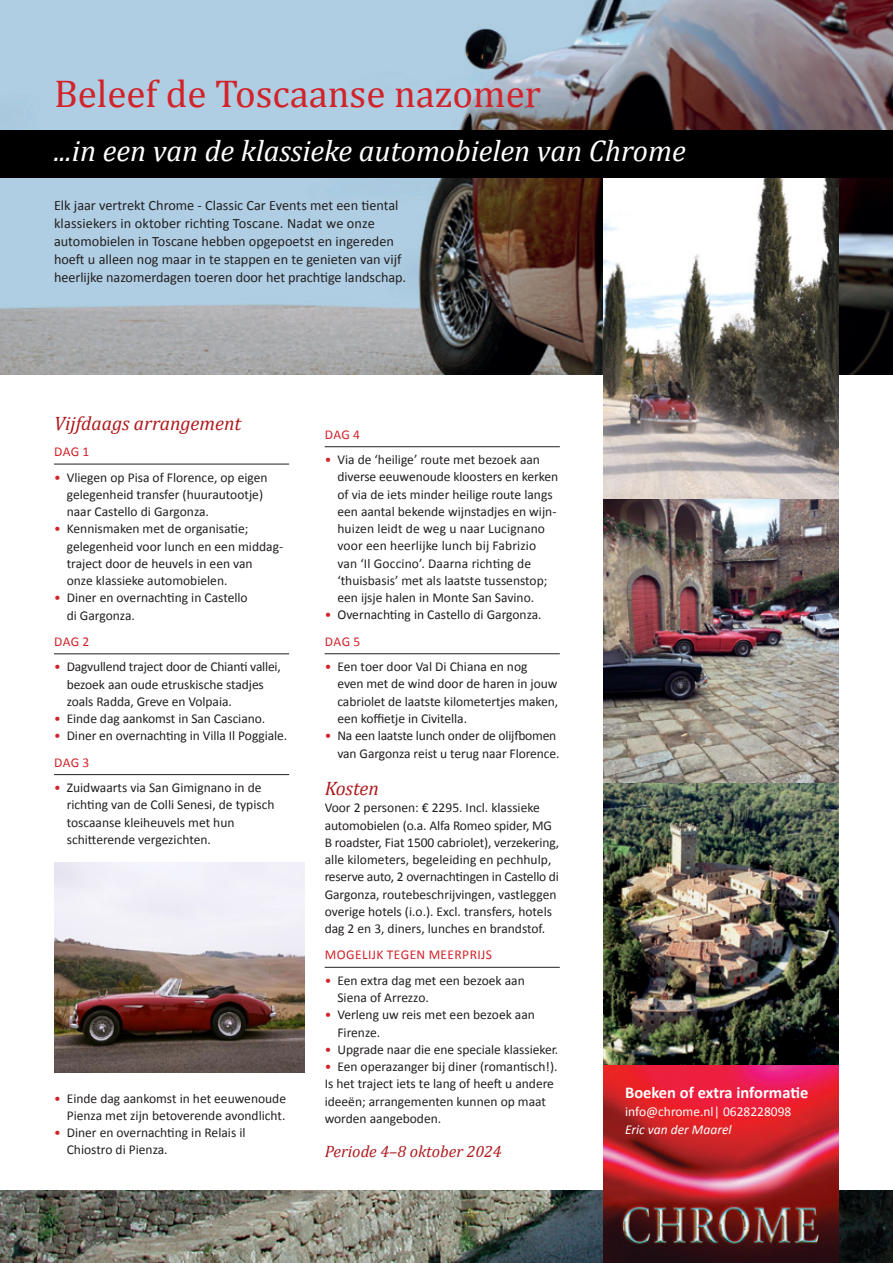
<style>
.page{position:relative;width:893px;height:1263px;background:#fff}
.page>*{position:absolute;margin:0;border:0;box-sizing:border-box;transform-origin:0 0}
.Standaard{font:39px "Cambria";color:#d1232a}
.Standaard-2{font:italic 30px "Cambria";color:#fff}
.Standaard-3{font:italic 19.5px "Cambria";color:#ae1a1e}
.Standaard-4{font:700 16.5px "Calibri";color:#fff}
.Standaard-5{font:italic 16.5px "Cambria";color:#ae1a1e}
.Standaard-6{font:14.25px/18px "Calibri";color:#231f20}
.Standaard-7{font:13.5px/17.2px "Calibri";color:#231f20}
.Standaard-8{font:13.5px "Calibri";letter-spacing:.03em;color:#d1232a}
.Standaard-9{font:13.5px "Calibri";color:#fff}
.Standaard-10{font:italic 13.5px "Calibri";color:#fff}
.s1{color:#d1232a}
</style>
<div class="page">
<img style="left:0;top:0;width:893px;height:374px">
<img style="left:0;top:1191px;width:893px;height:72px">
<img style="left:603px;top:177px;width:236px;height:606px">
<img style="left:603px;top:783px;width:236px;height:282px">
<img style="left:603px;top:1065px;width:236px;height:198px">
<hr style="left:54px;top:464px;width:235px;height:1px;background:#231f20">
<hr style="left:54px;top:654px;width:235px;height:1px;background:#231f20">
<hr style="left:54px;top:774px;width:235px;height:1px;background:#231f20">
<hr style="left:325px;top:446px;width:235px;height:1px;background:#231f20">
<hr style="left:325px;top:653px;width:235px;height:1px;background:#231f20">
<hr style="left:325px;top:967px;width:235px;height:1px;background:#231f20">
<div style="left:0;top:130px;width:893px;height:47px;background:#000"></div>
<img style="left:54px;top:862px;width:250px;height:211px">
<p class="Standaard" style="left:54px;top:71px;width:488px">Beleef de Toscaanse nazomer</p>
<p class="Standaard-2" style="left:54px;top:132px;width:633px">...in een van de klassieke automobielen van Chrome</p>
<p class="Standaard-6" style="left:54px;top:196px;width:354px">Elk jaar vertrekt Chrome - Classic Car Events met een tiental klassiekers in oktober richting Toscane. Nadat we onze automobielen in Toscane hebben opgepoetst en ingereden hoeft u alleen nog maar in te stappen en te genieten van vijf heerlijke nazomerdagen toeren door het prachtige landschap.</p>
<p class="Standaard-3" style="left:54px;top:411px;width:189px">Vijfdaags arrangement</p>
<p class="Standaard-8" style="left:54px;top:442px;width:37px">DAG 1</p>
<p class="Standaard-7" style="left:67px;top:468px;width:202px;text-indent:-13px"><span class="s1">•</span> Vliegen op Pisa of Florence, op eigen gelegenheid transfer (huurautootje) naar Castello di Gargonza.</p>
<p class="Standaard-7" style="left:67px;top:520px;width:218px;text-indent:-13px"><span class="s1">•</span> Kennismaken met de organisatie; gelegenheid voor lunch en een middag&shy;traject door de heuvels in een van<br>onze klassieke automobielen.</p>
<p class="Standaard-7" style="left:67px;top:589px;width:182px;text-indent:-13px"><span class="s1">•</span> Diner en overnachting in Castello di Gargonza.</p>
<p class="Standaard-8" style="left:54px;top:632px;width:37px">DAG 2</p>
<p class="Standaard-7" style="left:67px;top:658px;width:216px;text-indent:-13px"><span class="s1">•</span> Dagvullend traject door de Chianti vallei, bezoek aan oude etruskische stadjes zoals Radda, Greve en Volpaia.</p>
<p class="Standaard-7" style="left:54px;top:710px;width:213px"><span class="s1">•</span> Einde dag aankomst in San Casciano.</p>
<p class="Standaard-7" style="left:54px;top:727px;width:235px"><span class="s1">•</span> Diner en overnachting in Villa Il Poggiale.</p>
<p class="Standaard-8" style="left:54px;top:753px;width:37px">DAG 3</p>
<p class="Standaard-7" style="left:67px;top:779px;width:209px;text-indent:-13px"><span class="s1">•</span> Zuidwaarts via San Gimignano in de richting van de Colli Senesi, de typisch toscaanse kleiheuvels met hun schitterende vergezichten.</p>
<p class="Standaard-7" style="left:54px;top:1089px;width:234px;text-align:right"><span class="s1">•</span> Einde dag aankomst in het eeuwenoude<br>Pienza met zijn betoverende avondlicht.</p>
<p class="Standaard-7" style="left:67px;top:1124px;width:180px;text-indent:-13px"><span class="s1">•</span> Diner en overnachting in Relais il<br>Chiostro di Pienza.</p>
<p class="Standaard-8" style="left:325px;top:425px;width:37px">DAG 4</p>
<p class="Standaard-7" style="left:337px;top:451px;width:222px;text-indent:-13px"><span class="s1">•</span> Via de ‘heilige’ route met bezoek aan diverse eeuwenoude kloosters en kerken of via de iets minder heilige route langs een aantal bekende wijnstadjes en wijn&shy;huizen leidt de weg u naar Lucignano voor een heerlijke lunch bij Fabrizio van ‘Il Goccino’. Daarna richting de ‘thuisbasis’ met als laatste tussenstop; een ijsje halen in Monte San Savino.</p>
<p class="Standaard-7" style="left:325px;top:606px;width:219px"><span class="s1">•</span> Overnachting in Castello di Gargonza.</p>
<p class="Standaard-8" style="left:325px;top:632px;width:37px">DAG 5</p>
<p class="Standaard-7" style="left:337px;top:658px;width:222px;text-indent:-13px"><span class="s1">•</span> Een toer door Val Di Chiana en nog<br>even met de wind door de haren in jouw cabriolet de laatste kilometertjes maken, een koffietje in Civitella.</p>
<p class="Standaard-7" style="left:325px;top:727px;width:237px;text-align:right"><span class="s1">•</span> Na een laatste lunch onder de olijfbomen van Gargonza reist u terug naar Florence.</p>
<p class="Standaard-3" style="left:325px;top:776px;width:56px">Kosten</p>
<p class="Standaard-7" style="left:325px;top:799px;width:236px">Voor 2 personen: € 2295. Incl. klassieke automobielen (o.a. Alfa Romeo spider, MG B roadster, Fiat 1500 cabriolet), verzekering, alle kilometers, begeleiding en pechhulp, reserve auto, 2 overnachtingen in Castello di Gargonza, routebeschrijvingen, vastleggen overige hotels (i.o.). Excl. transfers, hotels dag 2 en 3, diners, lunches en brandstof.</p>
<p class="Standaard-8" style="left:325px;top:945px;width:169px">MOGELIJK TEGEN MEERPRIJS</p>
<p class="Standaard-7" style="left:337px;top:971px;width:189px;text-indent:-13px"><span class="s1">•</span> Een extra dag met een bezoek aan<br>Siena of Arrezzo.</p>
<p class="Standaard-7" style="left:337px;top:1006px;width:199px;text-indent:-13px"><span class="s1">•</span> Verleng uw reis met een bezoek aan<br>Firenze.</p>
<p class="Standaard-7" style="left:325px;top:1040px;width:235px"><span class="s1">•</span> Upgrade naar die ene speciale klassieker.</p>
<p class="Standaard-7" style="left:325px;top:1057px;width:234px"><span class="s1">•</span> Een operazanger bij diner (romantisch!).</p>
<p class="Standaard-7" style="left:325px;top:1075px;width:231px">Is het traject iets te lang of heeft u andere ideeën; arrangementen kunnen op maat worden aangeboden.</p>
<p class="Standaard-5" style="left:325px;top:1141px;width:178px">Periode 4–8 oktober 2024</p>
<p class="Standaard-4" style="left:625px;top:1081px;width:185px">Boeken of extra informatie</p>
<p class="Standaard-9" style="left:625px;top:1102px;width:168px">info@chrome.nl| 0628228098</p>
<p class="Standaard-10" style="left:625px;top:1120px;width:108px">Eric van der Maarel</p>
</div>
